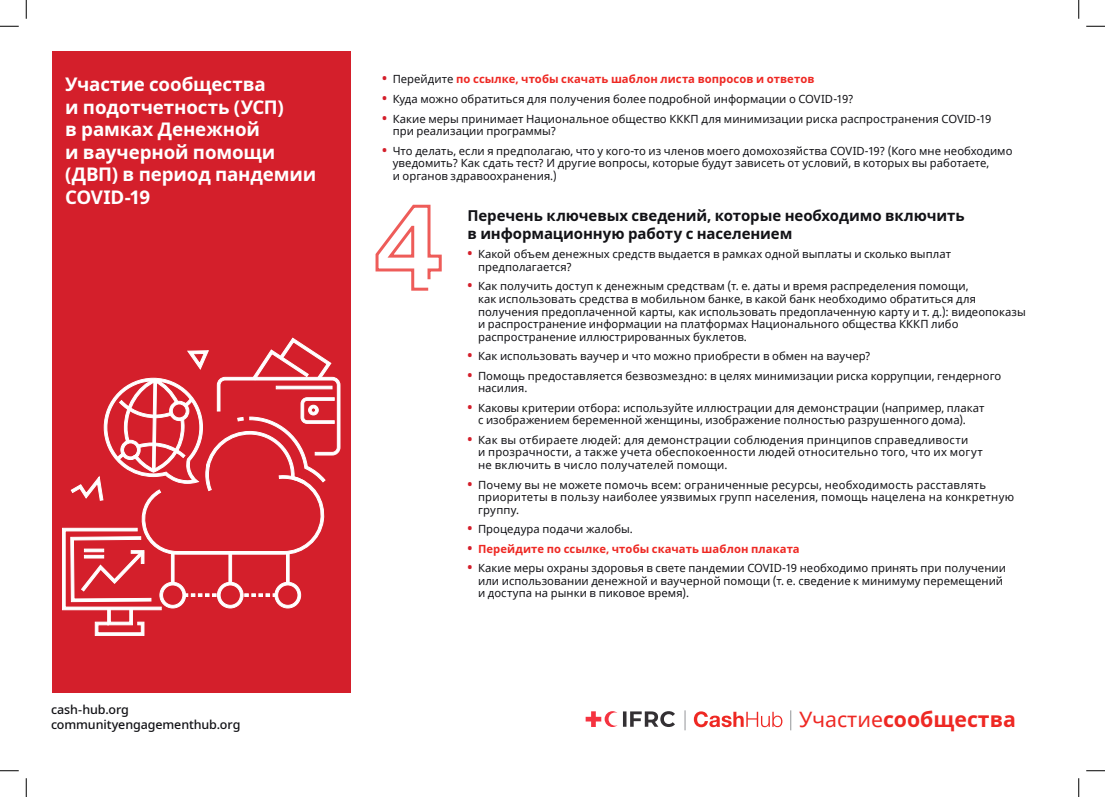
<style>
.page{position:relative;width:1105px;height:797px;background:#fff}
.page>*{position:absolute;margin:0;border:0;box-sizing:border-box;transform-origin:0 0}
.t1{font:700 21.25px "Noto Sans";color:#ee2823}
.t2{font:700 18.75px/22.5px "Noto Sans";letter-spacing:-.01em;color:#fff}
.Body_copy_-_Shadow_b{font:700 15px/18px "Noto Sans";letter-spacing:-.005em;color:#121216}
.t3{font:500 12.5px/15.4px "Noto Sans";letter-spacing:-.01em;color:#121216}
.t4{font:11.25px/12.5px "Noto Sans";letter-spacing:.005em;color:#121216}
.t5{font:700 11.25px "Noto Sans";letter-spacing:.005em;color:#ee2823}
.s1{font-size:13.12px;color:#d41f2b}
.s2{font-weight:400;color:#121216}
.s3{font-weight:700;font-size:13.12px;color:#d41f2b}
.s4{font-weight:400}
</style>
<div class="page">
<div style="left:52px;top:52px;width:298px;height:640px;background:#d41f2b"></div>
<svg style="left:62px;top:337px;width:279px;height:299px"></svg>
<svg style="left:375px;top:204px;width:67px;height:87px"></svg>
<svg style="left:586px;top:711px;width:89px;height:16px"></svg>
<svg style="left:694px;top:711px;width:88px;height:16px"></svg>
<svg style="left:790px;top:710px;width:1px;height:20px"></svg>
<svg style="left:685px;top:710px;width:1px;height:20px"></svg>
<svg style="left:0;top:25px;width:19px;height:2px"></svg>
<svg style="left:1086px;top:25px;width:19px;height:2px"></svg>
<svg style="left:0;top:770px;width:19px;height:1px"></svg>
<svg style="left:1086px;top:770px;width:19px;height:1px"></svg>
<svg style="left:25px;top:0;width:2px;height:19px"></svg>
<svg style="left:25px;top:778px;width:2px;height:19px"></svg>
<svg style="left:1078px;top:0;width:1px;height:19px"></svg>
<svg style="left:1078px;top:778px;width:1px;height:19px"></svg>
<p class="t2" style="left:65px;top:74px;width:253px">Участие сообщества<br>и подотчетность (УСП)<br>в рамках Денежной<br>и ваучерной помощи (ДВП) в период пандемии<br>COVID-19</p>
<p class="t5" style="left:382px;top:71px;width:434px"><span class="s1">•</span> <span class="s2">Перейдите</span> по ссылке, чтобы скачать шаблон листа вопросов и ответов</p>
<p class="t4" style="left:382px;top:93px;width:473px"><span class="s3">•</span> Куда можно обратиться для получения более подробной информации о COVID-19?</p>
<p class="t4" style="left:393px;top:113px;width:600px;text-indent:-11px"><span class="s3">•</span> Какие меры принимает Национальное общество КККП для минимизации риска распространения COVID-19 при реализации программы?</p>
<p class="t4" style="left:393px;top:145px;width:621px;text-indent:-11px"><span class="s3">•</span> Что делать, если я предполагаю, что у кого-то из членов моего домохозяйства COVID-19? (Кого мне необходимо уведомить? Как сдать тест? И другие вопросы, которые будут зависеть от условий, в которых вы работаете,<br>и органов здравоохранения.)</p>
<p class="Body_copy_-_Shadow_b" style="left:467px;top:207px;width:499px">Перечень ключевых сведений, которые необходимо включить в информационную работу с населением</p>
<p class="t4" style="left:478px;top:248px;width:474px;text-indent:-11px"><span class="s3">•</span> Какой объем денежных средств выдается в рамках одной выплаты и сколько выплат предполагается?</p>
<p class="t4" style="left:478px;top:280px;width:549px;text-indent:-11px"><span class="s3">•</span> Как получить доступ к денежным средствам (т. е. даты и время распределения помощи,<br>как использовать средства в мобильном банке, в какой банк необходимо обратиться для получения предоплаченной карты, как использовать предоплаченную карту и т. д.): видеопоказы и распространение информации на платформах Национального общества КККП либо распространение иллюстрированных буклетов.</p>
<p class="t4" style="left:467px;top:350px;width:405px"><span class="s3">•</span> Как использовать ваучер и что можно приобрести в обмен на ваучер?</p>
<p class="t4" style="left:478px;top:370px;width:525px;text-indent:-11px"><span class="s3">•</span> Помощь предоставляется безвозмездно: в целях минимизации риска коррупции, гендерного насилия.</p>
<p class="t4" style="left:478px;top:402px;width:508px;text-indent:-11px"><span class="s3">•</span> Каковы критерии отбора: используйте иллюстрации для демонстрации (например, плакат с изображением беременной женщины, изображение полностью разрушенного дома).</p>
<p class="t4" style="left:478px;top:434px;width:506px;text-indent:-11px"><span class="s3">•</span> Как вы отбираете людей: для демонстрации соблюдения принципов справедливости<br>и прозрачности, а также учета обеспокоенности людей относительно того, что их могут не включить в число получателей помощи.</p>
<p class="t4" style="left:478px;top:478px;width:538px;text-indent:-11px"><span class="s3">•</span> Почему вы не можете помочь всем: ограниченные ресурсы, необходимость расставлять приоритеты в пользу наиболее уязвимых групп населения, помощь нацелена на конкретную группу.</p>
<p class="t4" style="left:467px;top:523px;width:167px"><span class="s3">•</span> Процедура подачи жалобы.</p>
<p class="t5" style="left:467px;top:540px;width:334px"><span class="s1">•</span> Перейдите по ссылке, чтобы скачать шаблон плаката</p>
<p class="t4" style="left:478px;top:562px;width:529px;text-indent:-11px"><span class="s3">•</span> Какие меры охраны здоровья в свете пандемии COVID-19 необходимо принять при получении или использовании денежной и ваучерной помощи (т. е. сведение к минимуму перемещений и доступа на рынки в пиковое время).</p>
<p class="t3" style="left:51px;top:702px;width:191px">cash-hub.org communityengagementhub.org</p>
<h1 class="t1" style="left:799px;top:704px;width:218px"><span class="s4">Участие</span>сообщества</h1>
</div>
